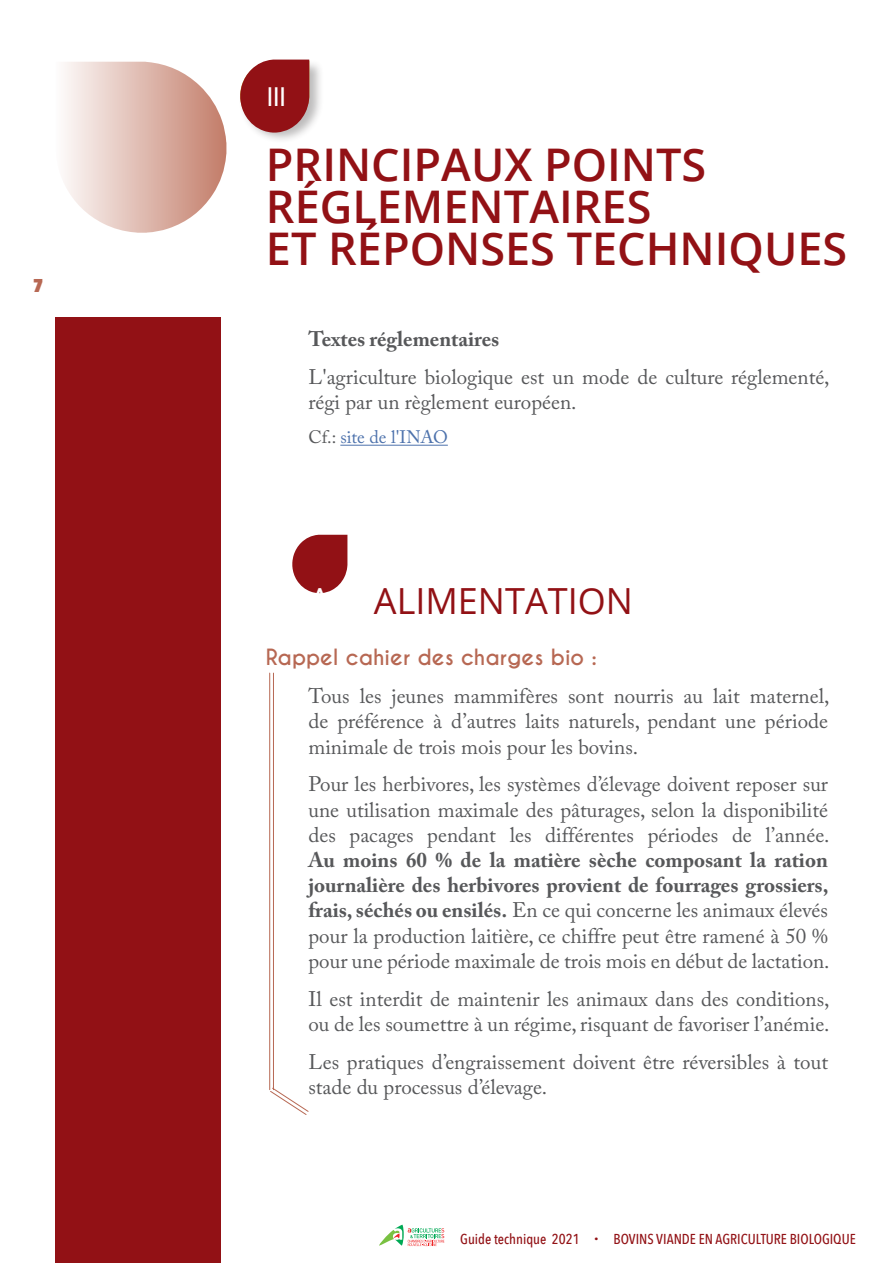
<style>
.page{position:relative;width:893px;height:1263px;background:#fff}
.page>*{position:absolute;margin:0;border:0;box-sizing:border-box;transform-origin:0 0}
.t1{font:600 45px/42px "Open Sans";color:#921115}
.t2{font:36px "Open Sans";color:#921115}
.t3{font:700 24px "Caviar Dreams";color:#fff}
.t4{font:21px/25.2px "Adobe Caslon Pro";color:#57585a}
.t5{font:700 21px "Caviar Dreams";color:#b76853}
.t6{font:700 21px "Adobe Caslon Pro";color:#57585a}
.t7{font:800 18.45px "Avenir Next Condensed";color:#b76853}
.t8{font:18px "Adobe Caslon Pro";color:#4d72ac}
.t9{font:500 14.4px "Avenir Next Condensed";color:#921115}
.s1{color:#57585a}
.s2{color:#fff}
.s3{font-weight:700}
</style>
<div class="page">
<svg style="left:292px;top:535px;width:55px;height:58px"></svg>
<hr style="left:340px;top:445px;width:108px;height:1px;background:#4d72ac">
<div style="left:238px;top:59px;width:86px;height:85px;background:#231f20;opacity:.3"></div>
<div style="left:55px;top:318px;width:166px;height:945px;background:#921115"></div>
<svg style="left:240px;top:60px;width:69px;height:73px"></svg>
<svg style="left:65px;top:62px;width:161px;height:171px"></svg>
<svg style="left:379px;top:1225px;width:65px;height:21px"></svg>
<hr style="left:273px;top:673px;width:1px;height:417px;background:#b76853">
<hr style="left:269px;top:673px;width:1px;height:417px;background:#b76853">
<svg style="left:270px;top:1087px;width:39px;height:28px"></svg>
<p class="t7" style="left:33px;top:274px;width:12px">7</p>
<p class="t3" style="left:267px;top:82px;width:21px">III</p>
<h1 class="t1" style="left:266px;top:142px;width:583px">PRINCIPAUX POINTS<br>RÉGLEMENTAIRES<br>ET RÉPONSES TECHNIQUES</h1>
<p class="t6" style="left:308px;top:326px;width:192px">Textes réglementaires</p>
<p class="t4" style="left:308px;top:364px;width:523px">L'agriculture biologique est un mode de culture réglementé, régi par un règlement européen.</p>
<p class="t8" style="left:308px;top:427px;width:141px"><span class="s1">Cf.:</span> site de l'INAO</p>
<h2 class="t2" style="left:308px;top:577px;width:326px"><span class="s2">A</span> ALIMENTATION</h2>
<p class="t5" style="left:266px;top:644px;width:332px">Rappel cahier des charges bio :</p>
<p class="t4" style="left:308px;top:683px;width:522px;text-align:justify">Tous les jeunes mammifères sont nourris au lait maternel, de préférence à d’autres laits naturels, pendant une période minimale de trois mois pour les bovins.</p>
<p class="t4" style="left:308px;top:772px;width:523px;text-align:justify">Pour les herbivores, les systèmes d’élevage doivent reposer sur une utilisation maximale des pâturages, selon la disponibilité des pacages pendant les différentes périodes de l’année.</p>
<p class="t4" style="left:308px;top:847px;width:523px;text-align:justify"><span class="s3">Au moins 60 % de la matière sèche composant la ration journalière des herbivores provient de fourrages grossiers, frais, séchés ou ensilés.</span> En ce qui concerne les animaux élevés pour la production laitière, ce chiffre peut être ramené à 50 % pour une période maximale de trois mois en début de lactation.</p>
<p class="t4" style="left:308px;top:986px;width:522px">Il est interdit de maintenir les animaux dans des conditions, ou de les soumettre à un régime, risquant de favoriser l’anémie.</p>
<p class="t4" style="left:308px;top:1049px;width:521px">Les pratiques d’engraissement doivent être réversibles à tout stade du processus d’élevage.</p>
<p class="t9" style="left:460px;top:1230px;width:121px">Guide technique 2021</p>
<p class="t9" style="left:613px;top:1230px;width:244px">BOVINS VIANDE EN AGRICULTURE BIOLOGIQUE</p>
</div>
